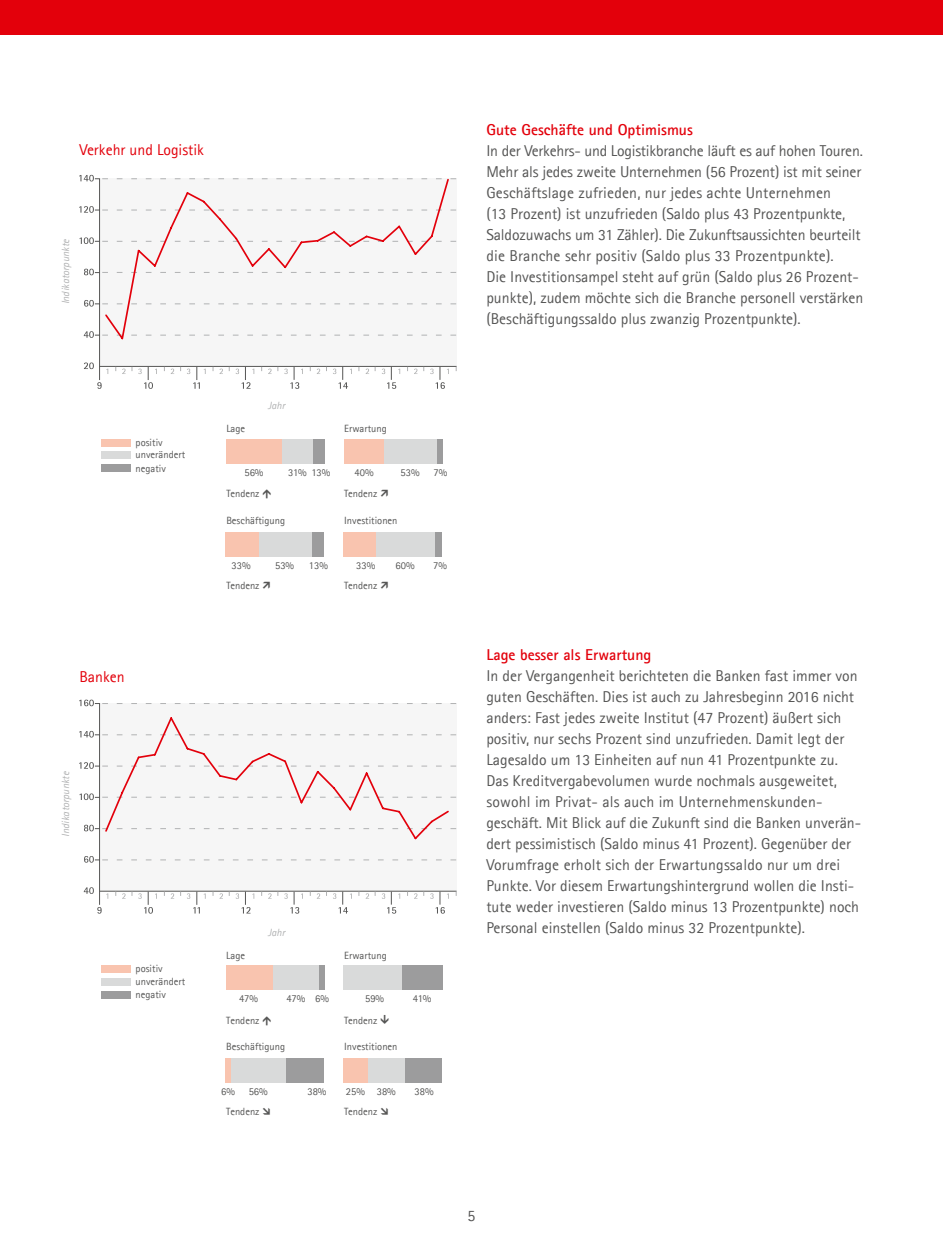
<style>
.page{position:relative;width:943px;height:1241px;background:#fff}
.page>*{position:absolute;margin:0;border:0;box-sizing:border-box;transform-origin:0 0}
.t1{font:15.75px/21px "Agfa Rotis Sans Serif";color:#565655}
.t2{font:700 15.75px "Agfa Rotis Sans Serif";color:#e3000b}
.t3{font:15.75px "Agfa Rotis Sans Serif";color:#e3000b}
.t4{font:10.5px/13px "Agfa Rotis Sans Serif";color:#565655}
.t5{font:italic 10.5px "Agfa Rotis Sans Serif";color:#b1b2b3}
</style>
<div class="page">
<div style="left:0;top:0;width:943px;height:35px;background:#e3000b"></div>
<div style="left:101px;top:439px;width:30px;height:7px;background:#f9c4af"></div>
<div style="left:101px;top:451px;width:30px;height:8px;background:#d9dada"></div>
<div style="left:101px;top:464px;width:30px;height:8px;background:#9c9c9d"></div>
<div style="left:100px;top:178px;width:356px;height:188px;background:#f6f6f6"></div>
<hr style="left:99px;top:366px;width:357px;height:1px;background:#565655">
<svg style="left:84px;top:362px;width:10px;height:7px"></svg>
<hr style="left:99px;top:178px;width:1px;height:202px;background:#565655">
<svg style="left:97px;top:382px;width:5px;height:7px"></svg>
<svg style="left:84px;top:331px;width:372px;height:7px"></svg>
<svg style="left:84px;top:300px;width:372px;height:6px"></svg>
<svg style="left:84px;top:269px;width:372px;height:6px"></svg>
<svg style="left:80px;top:237px;width:376px;height:7px"></svg>
<svg style="left:79px;top:206px;width:377px;height:7px"></svg>
<svg style="left:79px;top:175px;width:377px;height:6px"></svg>
<svg style="left:171px;top:368px;width:3px;height:6px"></svg>
<svg style="left:268px;top:368px;width:3px;height:6px"></svg>
<svg style="left:317px;top:368px;width:3px;height:6px"></svg>
<svg style="left:366px;top:368px;width:3px;height:6px"></svg>
<svg style="left:414px;top:368px;width:3px;height:6px"></svg>
<svg style="left:122px;top:367px;width:10px;height:7px"></svg>
<svg style="left:138px;top:367px;width:19px;height:22px"></svg>
<svg style="left:187px;top:367px;width:19px;height:21px"></svg>
<svg style="left:213px;top:367px;width:10px;height:7px"></svg>
<svg style="left:229px;top:367px;width:25px;height:21px"></svg>
<svg style="left:284px;top:367px;width:19px;height:22px"></svg>
<svg style="left:333px;top:367px;width:19px;height:21px"></svg>
<svg style="left:382px;top:367px;width:18px;height:22px"></svg>
<svg style="left:430px;top:367px;width:19px;height:22px"></svg>
<svg style="left:104px;top:177px;width:346px;height:163px"></svg>
<div style="left:312px;top:439px;width:13px;height:25px;background:#9c9c9d"></div>
<div style="left:282px;top:439px;width:30px;height:25px;background:#d9dada"></div>
<div style="left:227px;top:439px;width:55px;height:25px;background:#f9c4af"></div>
<div style="left:436px;top:439px;width:7px;height:24px;background:#9c9c9d"></div>
<div style="left:384px;top:439px;width:52px;height:24px;background:#d9dada"></div>
<div style="left:344px;top:439px;width:40px;height:24px;background:#f9c4af"></div>
<div style="left:311px;top:532px;width:13px;height:24px;background:#9c9c9d"></div>
<div style="left:258px;top:532px;width:53px;height:24px;background:#d9dada"></div>
<div style="left:225px;top:532px;width:33px;height:24px;background:#f9c4af"></div>
<div style="left:435px;top:532px;width:7px;height:24px;background:#9c9c9d"></div>
<div style="left:375px;top:532px;width:60px;height:24px;background:#d9dada"></div>
<div style="left:343px;top:532px;width:32px;height:24px;background:#f9c4af"></div>
<div style="left:101px;top:965px;width:30px;height:7px;background:#f9c4af"></div>
<div style="left:101px;top:977px;width:30px;height:8px;background:#d9dada"></div>
<div style="left:101px;top:990px;width:30px;height:8px;background:#9c9c9d"></div>
<div style="left:100px;top:703px;width:356px;height:188px;background:#f6f6f6"></div>
<hr style="left:99px;top:890px;width:357px;height:1px;background:#565655">
<svg style="left:84px;top:887px;width:10px;height:6px"></svg>
<hr style="left:99px;top:703px;width:1px;height:201px;background:#565655">
<svg style="left:97px;top:907px;width:5px;height:6px"></svg>
<svg style="left:84px;top:855px;width:372px;height:7px"></svg>
<svg style="left:79px;top:699px;width:377px;height:7px"></svg>
<svg style="left:268px;top:893px;width:3px;height:5px"></svg>
<svg style="left:122px;top:891px;width:10px;height:7px"></svg>
<svg style="left:138px;top:891px;width:19px;height:22px"></svg>
<svg style="left:187px;top:891px;width:19px;height:22px"></svg>
<svg style="left:213px;top:891px;width:10px;height:7px"></svg>
<svg style="left:229px;top:891px;width:25px;height:22px"></svg>
<svg style="left:284px;top:891px;width:19px;height:22px"></svg>
<svg style="left:333px;top:891px;width:19px;height:22px"></svg>
<svg style="left:382px;top:891px;width:18px;height:22px"></svg>
<svg style="left:430px;top:891px;width:19px;height:22px"></svg>
<svg style="left:79px;top:715px;width:377px;height:125px"></svg>
<div style="left:319px;top:965px;width:6px;height:24px;background:#9c9c9d"></div>
<div style="left:272px;top:965px;width:47px;height:24px;background:#d9dada"></div>
<div style="left:226px;top:965px;width:46px;height:24px;background:#f9c4af"></div>
<div style="left:402px;top:965px;width:40px;height:24px;background:#9c9c9d"></div>
<div style="left:344px;top:965px;width:58px;height:24px;background:#d9dada"></div>
<div style="left:286px;top:1057px;width:37px;height:25px;background:#9c9c9d"></div>
<div style="left:230px;top:1057px;width:56px;height:25px;background:#d9dada"></div>
<div style="left:224px;top:1057px;width:6px;height:25px;background:#f9c4af"></div>
<div style="left:405px;top:1058px;width:37px;height:24px;background:#9c9c9d"></div>
<div style="left:368px;top:1058px;width:37px;height:24px;background:#d9dada"></div>
<div style="left:343px;top:1058px;width:24px;height:24px;background:#f9c4af"></div>
<p class="t3" style="left:79px;top:141px;width:126px">Verkehr und Logistik</p>
<p class="t5" style="left:60px;top:304px;width:67px;rotate:-90deg">Indikatorpunkte</p>
<p class="t4" style="left:136px;top:435px;width:51px">positiv unverändert negativ</p>
<p class="t3" style="left:79px;top:667px;width:47px">Banken</p>
<p class="t5" style="left:60px;top:836px;width:67px;rotate:-90deg">Indikatorpunkte</p>
<p class="t5" style="left:268px;top:399px;width:19px">Jahr</p>
<p class="t4" style="left:226px;top:422px;width:20px">Lage</p>
<p class="t4" style="left:344px;top:422px;width:44px">Erwartung</p>
<p class="t4" style="left:244px;top:466px;width:21px">56%</p>
<p class="t4" style="left:288px;top:466px;width:44px">31% 13%</p>
<p class="t4" style="left:354px;top:466px;width:21px">40%</p>
<p class="t4" style="left:400px;top:466px;width:21px">53%</p>
<p class="t4" style="left:433px;top:466px;width:15px">7%</p>
<p class="t4" style="left:226px;top:487px;width:35px">Tendenz</p>
<p class="t4" style="left:344px;top:487px;width:35px">Tendenz</p>
<p class="t4" style="left:226px;top:513px;width:60px">Beschäftigung</p>
<p class="t4" style="left:344px;top:513px;width:55px">Investitionen</p>
<p class="t4" style="left:231px;top:558px;width:21px">33%</p>
<p class="t4" style="left:275px;top:558px;width:21px">53%</p>
<p class="t4" style="left:309px;top:558px;width:21px">13%</p>
<p class="t4" style="left:356px;top:558px;width:21px">33%</p>
<p class="t4" style="left:395px;top:558px;width:21px">60%</p>
<p class="t4" style="left:433px;top:558px;width:15px">7%</p>
<p class="t4" style="left:226px;top:578px;width:35px">Tendenz</p>
<p class="t4" style="left:344px;top:578px;width:35px">Tendenz</p>
<p class="t4" style="left:136px;top:961px;width:51px">positiv unverändert negativ</p>
<p class="t5" style="left:268px;top:925px;width:19px">Jahr</p>
<p class="t4" style="left:226px;top:948px;width:20px">Lage</p>
<p class="t4" style="left:344px;top:948px;width:44px">Erwartung</p>
<p class="t4" style="left:239px;top:991px;width:21px">47%</p>
<p class="t4" style="left:286px;top:991px;width:21px">47%</p>
<p class="t4" style="left:315px;top:991px;width:15px">6%</p>
<p class="t4" style="left:365px;top:991px;width:21px">59%</p>
<p class="t4" style="left:413px;top:991px;width:20px">41%</p>
<p class="t4" style="left:226px;top:1013px;width:35px">Tendenz</p>
<p class="t4" style="left:344px;top:1013px;width:35px">Tendenz</p>
<p class="t4" style="left:226px;top:1040px;width:60px">Beschäftigung</p>
<p class="t4" style="left:344px;top:1040px;width:55px">Investitionen</p>
<p class="t4" style="left:221px;top:1084px;width:15px">6%</p>
<p class="t4" style="left:249px;top:1084px;width:21px">56%</p>
<p class="t4" style="left:414px;top:1084px;width:21px">38%</p>
<p class="t4" style="left:307px;top:1084px;width:21px">38%</p>
<p class="t4" style="left:346px;top:1084px;width:21px">25%</p>
<p class="t4" style="left:377px;top:1084px;width:21px">38%</p>
<p class="t4" style="left:226px;top:1105px;width:46px">Tendenz →</p>
<p class="t4" style="left:344px;top:1105px;width:46px">Tendenz →</p>
<p class="t2" style="left:486px;top:120px;width:208px">Gute Geschäfte und Optimismus</p>
<p class="t1" style="left:486px;top:140px;width:378px">In der Verkehrs- und Logistikbranche läuft es auf hohen Touren.<br>Mehr als jedes zweite Unternehmen (56 Prozent) ist mit seiner Geschäftslage zufrieden, nur jedes achte Unternehmen<br>(13 Prozent) ist unzufrieden (Saldo plus 43 Prozentpunkte, Saldozuwachs um 31 Zähler). Die Zukunftsaussichten beurteilt die Branche sehr positiv (Saldo plus 33 Prozentpunkte).<br>Die Investitionsampel steht auf grün (Saldo plus 26 Prozent&shy;punkte), zudem möchte sich die Branche personell verstärken (Beschäftigungssaldo plus zwanzig Prozentpunkte).</p>
<p class="t2" style="left:486px;top:644px;width:167px">Lage besser als Erwartung</p>
<p class="t1" style="left:486px;top:665px;width:376px">In der Vergangenheit berichteten die Banken fast immer von guten Geschäften. Dies ist auch zu Jahresbeginn 2016 nicht anders: Fast jedes zweite Institut (47 Prozent) äußert sich positiv, nur sechs Prozent sind unzufrieden. Damit legt der Lagesaldo um 13 Einheiten auf nun 41 Prozentpunkte zu.<br>Das Kreditvergabevolumen wurde nochmals ausgeweitet, sowohl im Privat- als auch im Unternehmenskunden&shy;geschäft. Mit Blick auf die Zukunft sind die Banken unverän&shy;dert pessimistisch (Saldo minus 41 Prozent). Gegenüber der Vorumfrage erholt sich der Erwartungssaldo nur um drei Punkte. Vor diesem Erwartungshintergrund wollen die Insti&shy;tute weder investieren (Saldo minus 13 Prozentpunkte) noch Personal einstellen (Saldo minus 32 Prozentpunkte).</p>
<p class="t1" style="left:467px;top:1204px;width:9px">5</p>
</div>
